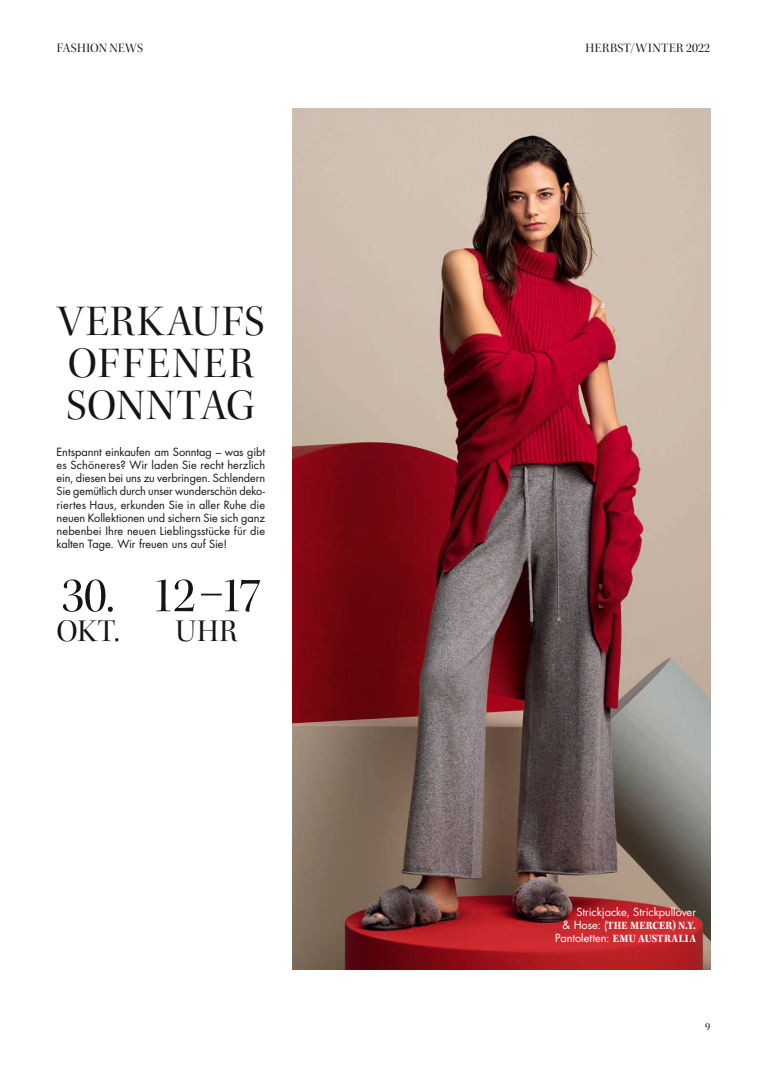
<style>
.page{position:relative;width:766px;height:1078px;background:#fff}
.page>*{position:absolute;margin:0;border:0;box-sizing:border-box;transform-origin:0 0}
.t1{font:50px "Kepler Std Disp";color:#161515}
.t2{font:44px/42px "Kepler Std Disp";letter-spacing:.04em;color:#161515}
.t3{font:32px "Kepler Std Disp";letter-spacing:.025em;color:#161515}
.t4{font:13px "Kepler Std Disp";letter-spacing:.025em;color:#161515}
.t5{font:11.5px "Kepler Std Bold Scn";letter-spacing:.01em;color:#fff}
.t6{font:11px/13.2px "Futura Std";color:#161515;text-align:justify}
.t7{font:11px "Futura Std";color:#fff}
.t8{font:11px "Kepler Std Disp";color:#161515}
.s1{font-size:13.3px}
.s2{font-family:"Futura Std";font-size:11px}
.s3{font-family:"Kepler Std Bold Scn";font-size:11.5px}
</style>
<div class="page">
<img style="left:293px;top:108px;width:417px;height:861px">
<p class="t4" style="left:57px;top:41px;width:88px">FASHION NEWS</p>
<p class="t4" style="left:585px;top:41px;width:126px">HERBST/WINTER <span class="s1">2022</span></p>
<h2 class="t2" style="left:57px;top:301px;width:208px">VERKAUFS<br>OFFENER<br>SONNTAG</h2>
<p class="t6" style="left:57px;top:445px;width:210px">Entspannt einkaufen am Sonntag – was gibt es Schöneres? Wir laden Sie recht herzlich ein, diesen bei uns zu verbringen. Schlendern Sie gemütlich durch unser wunderschön deko&shy;riertes Haus, erkunden Sie in aller Ruhe die neuen Kollektionen und sichern Sie sich ganz nebenbei Ihre neuen Lieblingsstücke für die kalten Tage. Wir freuen uns auf Sie!</p>
<h1 class="t1" style="left:61px;top:567px;width:55px">30.</h1>
<h3 class="t3" style="left:57px;top:612px;width:64px">OKT.</h3>
<h1 class="t1" style="left:151px;top:567px;width:111px">12–17</h1>
<h3 class="t3" style="left:175px;top:612px;width:64px">UHR</h3>
<p class="t7" style="left:576px;top:904px;width:121px">Strickjacke, Strickpullover</p>
<p class="t5" style="left:562px;top:918px;width:135px"><span class="s2">&amp; Hose: (</span>THE MERCER) N.Y.</p>
<p class="t7" style="left:555px;top:930px;width:142px">Pantoletten: <span class="s3">EMU AUSTRALIA</span></p>
<p class="t8" style="left:705px;top:1019px;width:6px">9</p>
</div>
